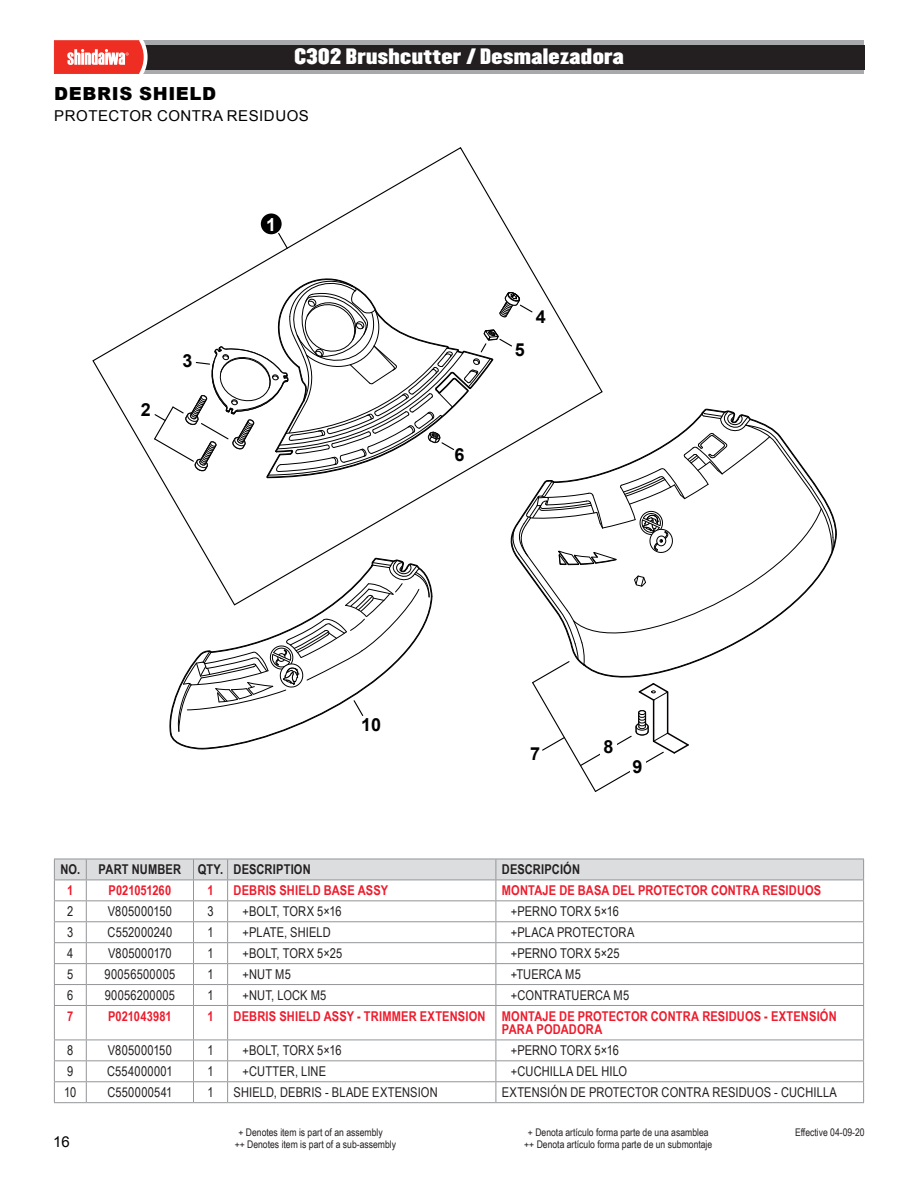
<style>
.page{position:relative;width:918px;height:1188px;background:#fff}
.page>*{position:absolute;margin:0;border:0;box-sizing:border-box;transform-origin:0 0}
.t1{font:19.5px "Champion HTF Middleweight";letter-spacing:.02em;color:#fff}
.t2{font:900 18px "Arial";letter-spacing:.035em;color:#000}
.t3{font:700 18px "Arial";color:#000}
.t4{font:700 18px "Arial";color:#fff}
.t5{font:15px "Arial";letter-spacing:.035em;color:#000}
.t6{font:13.5px "Arial Narrow";letter-spacing:.01em;color:#231f20}
.t7{font:700 13.5px/13.5px "Arial Narrow";letter-spacing:.01em;color:#ee1b2c}
.t8{font:700 13.5px "Arial Narrow";letter-spacing:.01em;color:#231f20}
.t9{font:10.5px "Arial Narrow";color:#231f20}
</style>
<div class="page">
<div style="left:143px;top:41px;width:721px;height:33px;background:#a8a9ad"></div>
<div style="left:145px;top:45px;width:719px;height:24px;background:#231f20"></div>
<svg style="left:54px;top:40px;width:94px;height:34px;background:#ef6158"></svg>
<hr style="left:54px;top:1102px;width:32px;height:1px;background:#939598">
<hr style="left:86px;top:1102px;width:107px;height:1px;background:#939598">
<hr style="left:194px;top:1102px;width:34px;height:1px;background:#939598">
<hr style="left:228px;top:1102px;width:268px;height:1px;background:#939598">
<hr style="left:496px;top:1102px;width:368px;height:1px;background:#939598">
<hr style="left:86px;top:1006px;width:1px;height:34px;background:#939598">
<hr style="left:193px;top:1006px;width:1px;height:34px;background:#939598">
<hr style="left:227px;top:1006px;width:1px;height:34px;background:#939598">
<hr style="left:496px;top:1006px;width:1px;height:34px;background:#939598">
<svg style="left:86px;top:1041px;width:1px;height:61px"></svg>
<svg style="left:193px;top:1040px;width:1px;height:62px"></svg>
<svg style="left:227px;top:1041px;width:1px;height:61px"></svg>
<svg style="left:496px;top:1041px;width:1px;height:61px"></svg>
<svg style="left:54px;top:859px;width:810px;height:146px"></svg>
<hr style="left:54px;top:1005px;width:32px;height:1px;background:#939598">
<hr style="left:54px;top:1006px;width:1px;height:34px;background:#939598">
<hr style="left:86px;top:1005px;width:107px;height:1px;background:#939598">
<hr style="left:194px;top:1005px;width:34px;height:1px;background:#939598">
<hr style="left:228px;top:1005px;width:268px;height:1px;background:#939598">
<hr style="left:496px;top:1005px;width:368px;height:1px;background:#939598">
<hr style="left:863px;top:1006px;width:1px;height:34px;background:#939598">
<hr style="left:54px;top:1040px;width:32px;height:1px;background:#939598">
<hr style="left:86px;top:1040px;width:107px;height:1px;background:#939598">
<hr style="left:194px;top:1040px;width:34px;height:1px;background:#939598">
<hr style="left:228px;top:1040px;width:268px;height:1px;background:#939598">
<hr style="left:496px;top:1040px;width:368px;height:1px;background:#939598">
<hr style="left:54px;top:1060px;width:32px;height:1px;background:#939598">
<hr style="left:86px;top:1060px;width:107px;height:1px;background:#939598">
<hr style="left:194px;top:1060px;width:34px;height:1px;background:#939598">
<hr style="left:228px;top:1060px;width:268px;height:1px;background:#939598">
<hr style="left:496px;top:1060px;width:368px;height:1px;background:#939598">
<hr style="left:54px;top:1081px;width:32px;height:1px;background:#939598">
<svg style="left:54px;top:1040px;width:1px;height:62px"></svg>
<hr style="left:86px;top:1081px;width:107px;height:1px;background:#939598">
<hr style="left:194px;top:1081px;width:34px;height:1px;background:#939598">
<hr style="left:228px;top:1081px;width:268px;height:1px;background:#939598">
<hr style="left:496px;top:1081px;width:368px;height:1px;background:#939598">
<svg style="left:863px;top:1040px;width:1px;height:62px"></svg>
<svg style="left:92px;top:147px;width:442px;height:318px"></svg>
<svg style="left:277px;top:232px;width:12px;height:18px"></svg>
<svg style="left:153px;top:273px;width:684px;height:519px"></svg>
<div style="left:600px;top:736px;width:17px;height:22px;background:#fff"></div>
<div style="left:630px;top:756px;width:15px;height:22px;background:#fff"></div>
<h1 class="t1" style="left:295px;top:44px;width:331px">C302 Brushcutter / Desmalezadora</h1>
<h2 class="t2" style="left:54px;top:80px;width:163px">DEBRIS SHIELD</h2>
<p class="t5" style="left:54px;top:105px;width:256px">PROTECTOR CONTRA RESIDUOS</p>
<h2 class="t3" style="left:141px;top:397px;width:12px">2</h2>
<h2 class="t3" style="left:183px;top:348px;width:12px">3</h2>
<h2 class="t4" style="left:266px;top:212px;width:12px">1</h2>
<h2 class="t3" style="left:455px;top:442px;width:12px">6</h2>
<h2 class="t3" style="left:515px;top:337px;width:12px">5</h2>
<h2 class="t3" style="left:536px;top:304px;width:12px">4</h2>
<h2 class="t3" style="left:361px;top:712px;width:22px">10</h2>
<h2 class="t3" style="left:530px;top:741px;width:12px">7</h2>
<h2 class="t3" style="left:604px;top:734px;width:12px">8</h2>
<h2 class="t3" style="left:633px;top:754px;width:12px">9</h2>
<p class="t8" style="left:60px;top:859px;width:252px">NO. PART NUMBER QTY. DESCRIPTION</p>
<p class="t8" style="left:502px;top:859px;width:80px">DESCRIPCIÓN</p>
<p class="t7" style="left:67px;top:883px;width:8px">1</p>
<p class="t7" style="left:109px;top:883px;width:64px">P021051260</p>
<p class="t7" style="left:207px;top:883px;width:8px">1</p>
<p class="t7" style="left:234px;top:883px;width:156px">DEBRIS SHIELD BASE ASSY</p>
<p class="t7" style="left:502px;top:883px;width:321px">MONTAJE DE BASA DEL PROTECTOR CONTRA RESIDUOS</p>
<p class="t6" style="left:67px;top:902px;width:8px">2</p>
<p class="t6" style="left:108px;top:902px;width:65px">V805000150</p>
<p class="t6" style="left:207px;top:902px;width:8px">3</p>
<p class="t6" style="left:243px;top:902px;width:101px">+BOLT, TORX 5×16</p>
<p class="t6" style="left:511px;top:902px;width:110px">+PERNO TORX 5×16</p>
<p class="t6" style="left:67px;top:922px;width:8px">3</p>
<p class="t6" style="left:108px;top:922px;width:66px">C552000240</p>
<p class="t6" style="left:207px;top:922px;width:8px">1</p>
<p class="t6" style="left:243px;top:922px;width:90px">+PLATE, SHIELD</p>
<p class="t6" style="left:511px;top:922px;width:125px">+PLACA PROTECTORA</p>
<p class="t6" style="left:67px;top:943px;width:8px">4</p>
<p class="t6" style="left:108px;top:943px;width:65px">V805000170</p>
<p class="t6" style="left:207px;top:943px;width:8px">1</p>
<p class="t6" style="left:243px;top:943px;width:101px">+BOLT, TORX 5×25</p>
<p class="t6" style="left:511px;top:943px;width:110px">+PERNO TORX 5×25</p>
<p class="t6" style="left:67px;top:964px;width:8px">5</p>
<p class="t6" style="left:105px;top:964px;width:72px">90056500005</p>
<p class="t6" style="left:207px;top:964px;width:8px">1</p>
<p class="t6" style="left:243px;top:964px;width:50px">+NUT M5</p>
<p class="t6" style="left:511px;top:964px;width:72px">+TUERCA M5</p>
<p class="t6" style="left:67px;top:985px;width:8px">6</p>
<p class="t6" style="left:105px;top:985px;width:72px">90056200005</p>
<p class="t6" style="left:207px;top:985px;width:8px">1</p>
<p class="t6" style="left:243px;top:985px;width:85px">+NUT, LOCK M5</p>
<p class="t6" style="left:511px;top:985px;width:120px">+CONTRATUERCA M5</p>
<p class="t7" style="left:67px;top:1009px;width:8px">7</p>
<p class="t7" style="left:108px;top:1009px;width:65px">P021043981</p>
<p class="t7" style="left:207px;top:1009px;width:8px">1</p>
<p class="t7" style="left:502px;top:1009px;width:336px;text-indent:-268px">DEBRIS SHIELD ASSY - TRIMMER EXTENSION MONTAJE DE PROTECTOR CONTRA RESIDUOS - EXTENSIÓN<br>PARA PODADORA</p>
<p class="t6" style="left:67px;top:1041px;width:8px">8</p>
<p class="t6" style="left:108px;top:1041px;width:65px">V805000150</p>
<p class="t6" style="left:207px;top:1041px;width:8px">1</p>
<p class="t6" style="left:243px;top:1041px;width:101px">+BOLT, TORX 5×16</p>
<p class="t6" style="left:511px;top:1041px;width:110px">+PERNO TORX 5×16</p>
<p class="t6" style="left:67px;top:1062px;width:8px">9</p>
<p class="t6" style="left:107px;top:1062px;width:67px">C554000001</p>
<p class="t6" style="left:207px;top:1062px;width:8px">1</p>
<p class="t6" style="left:243px;top:1062px;width:85px">+CUTTER, LINE</p>
<p class="t6" style="left:511px;top:1062px;width:118px">+CUCHILLA DEL HILO</p>
<p class="t6" style="left:64px;top:1082px;width:14px">10</p>
<p class="t6" style="left:107px;top:1082px;width:67px">C550000541</p>
<p class="t6" style="left:207px;top:1082px;width:8px">1</p>
<p class="t6" style="left:234px;top:1082px;width:206px">SHIELD, DEBRIS - BLADE EXTENSION</p>
<p class="t6" style="left:502px;top:1082px;width:337px">EXTENSIÓN DE PROTECTOR CONTRA RESIDUOS - CUCHILLA</p>
<p class="t5" style="left:53px;top:1132px;width:18px">16</p>
<p class="t9" style="left:238px;top:1124px;width:146px">+ Denotes item is part of an assembly</p>
<p class="t9" style="left:528px;top:1124px;width:182px">+ Denota artículo forma parte de una asamblea</p>
<p class="t9" style="left:235px;top:1136px;width:163px">++ Denotes item is part of a sub-assembly</p>
<p class="t9" style="left:524px;top:1136px;width:190px">++ Denota artículo forma parte de un submontaje</p>
<p class="t9" style="left:795px;top:1124px;width:71px">Effective 04-09-20</p>
</div>
